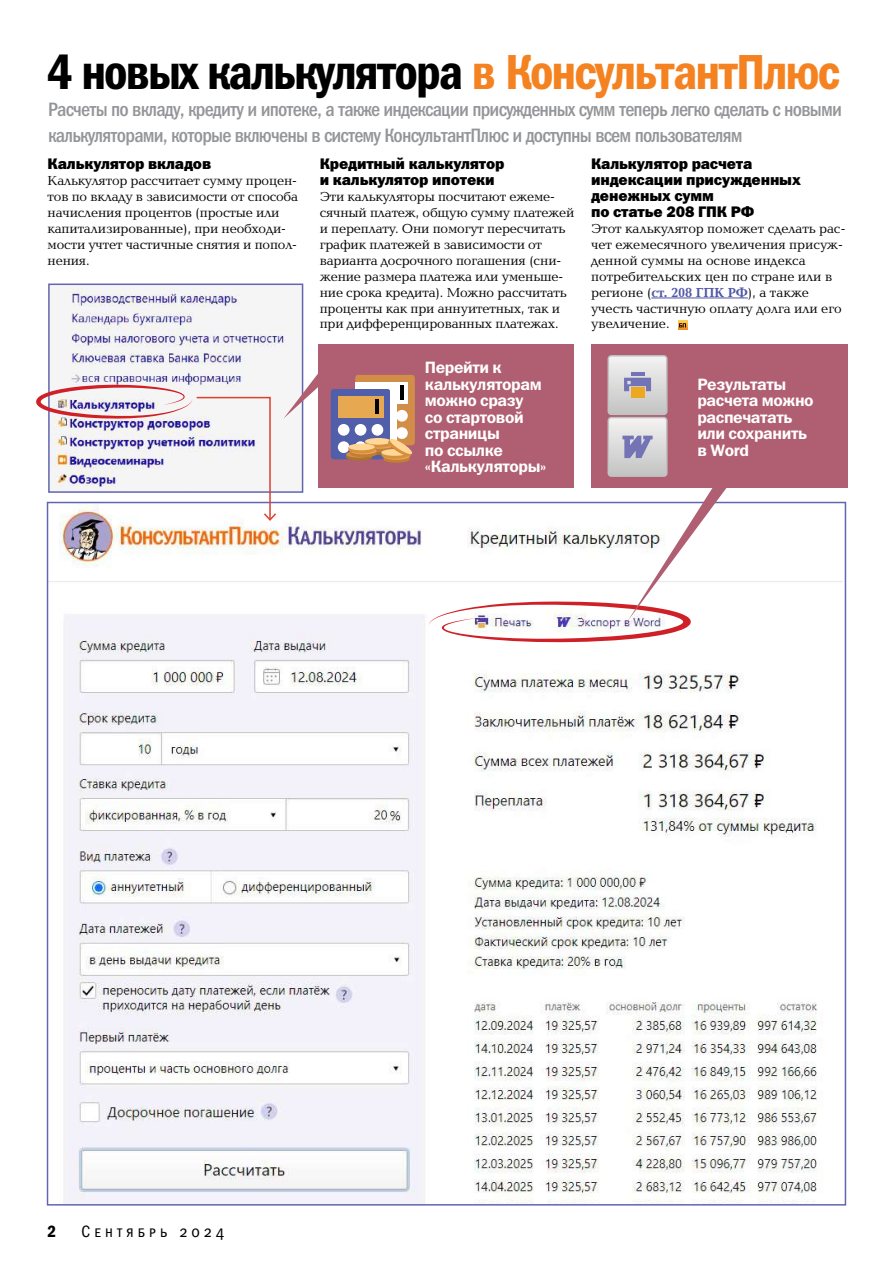
<style>
.page{position:relative;width:893px;height:1263px;background:#fff}
.page>*{position:absolute;margin:0;border:0;box-sizing:border-box;transform-origin:0 0}
.t1{font:49.5px "Franklin Gothic Demi Cond C";letter-spacing:-.04em;color:#000}
.t2{font:19.5px/26.5px "Franklin Gothic Medi Cond C";letter-spacing:-.04em;color:#939598}
.t3{font:16.5px/16.5px "Franklin Gothic Demi C";letter-spacing:-.025em;color:#fff}
.t4{font:16.5px "Franklin Gothic Book Cond SCC";letter-spacing:.25em;color:#000}
.t5{font:16.5px "Franklin Gothic Demi Cond C";color:#000}
.t6{font:15.3px/15.9px "Franklin Gothic Heavy C";letter-spacing:-.01em;color:#000}
.t7{font:13.5px/15.9px "Baltica C";letter-spacing:-.01em;color:#000}
.s1{color:#f58220}
.s2{font-weight:700;color:#4f56a6}
</style>
<div class="page">
<img style="left:50px;top:522px;width:792px;height:680px">
<img style="left:70px;top:287px;width:223px;height:132px">
<div style="left:48px;top:284px;width:255px;height:209px;border:2px solid #6166af"></div>
<svg style="left:36px;top:384px;width:242px;height:138px"></svg>
<div style="left:319px;top:344px;width:255px;height:144px;background:#b05e71"></div>
<div style="left:591px;top:344px;width:256px;height:144px;background:#b05e71"></div>
<hr style="left:651px;top:298px;width:97px;height:1px;background:#4f56a6">
<svg style="left:678px;top:321px;width:9px;height:9px"></svg>
<div style="left:355px;top:375px;width:60px;height:70px;background:#d28e49;border-radius:3px"></div>
<div style="left:362px;top:382px;width:46px;height:22px;background:#fff"></div>
<hr style="left:400px;top:385px;width:4px;height:15px;background:#000">
<div style="left:396px;top:410px;width:12px;height:12px;background:#fff;border-radius:50%"></div>
<div style="left:396px;top:427px;width:12px;height:12px;background:#fff;border-radius:50%"></div>
<div style="left:331px;top:389px;width:59px;height:70px;background:#515eaa;border-radius:3px"></div>
<div style="left:338px;top:397px;width:45px;height:21px;background:#e6a952"></div>
<hr style="left:376px;top:399px;width:3px;height:15px;background:#000">
<div style="left:338px;top:424px;width:12px;height:12px;background:#fff;border-radius:50%"></div>
<div style="left:372px;top:424px;width:11px;height:12px;background:#fff;border-radius:50%"></div>
<div style="left:355px;top:424px;width:11px;height:12px;background:#fff;border-radius:50%"></div>
<div style="left:338px;top:441px;width:12px;height:12px;background:#fff;border-radius:50%"></div>
<div style="left:355px;top:382px;width:38px;height:7px;background:#fff"></div>
<div style="left:390px;top:388px;width:7px;height:57px;background:#fff"></div>
<svg style="left:346px;top:438px;width:66px;height:25px"></svg>
<svg style="left:429px;top:355px;width:307px;height:288px"></svg>
<hr style="left:631px;top:372px;width:13px;height:4px;background:#7373b6">
<div style="left:631px;top:387px;width:13px;height:11px;background:#eea720"></div>
<svg style="left:284px;top:366px;width:35px;height:53px"></svg>
<h1 class="t1" style="left:47px;top:45px;width:795px">4 новых калькулятора <span class="s1">в КонсультантПлюс</span></h1>
<h2 class="t2" style="left:48px;top:96px;width:795px">Расчеты по вкладу, кредиту и ипотеке, а также индексации присужденных сумм теперь легко сделать с новыми калькуляторами, которые включены в систему КонсультантПлюс и доступны всем пользователям</h2>
<p class="t6" style="left:48px;top:155px;width:165px">Калькулятор вкладов</p>
<p class="t7" style="left:48px;top:173px;width:252px">Калькулятор рассчитает сумму процен&shy;тов по вкладу в зависимости от способа начисления процентов (простые или капитализированные), при необходи&shy;мости учтет частичные снятия и попол&shy;нения.</p>
<p class="t6" style="left:320px;top:155px;width:186px">Кредитный калькулятор и калькулятор ипотеки</p>
<p class="t7" style="left:320px;top:189px;width:256px">Эти калькуляторы посчитают ежеме&shy;сячный платеж, общую сумму платежей и переплату. Они помогут пересчитать график платежей в зависимости от варианта досрочного погашения (сни&shy;жение размера платежа или уменьше&shy;ние срока кредита). Можно рассчитать проценты как при аннуитетных, так и при дифференцированных платежах.</p>
<p class="t6" style="left:591px;top:155px;width:211px">Калькулятор расчета индексации присужденных денежных сумм<br>по статье 208 ГПК РФ</p>
<p class="t7" style="left:591px;top:221px;width:256px">Этот калькулятор поможет сделать рас&shy;чет ежемесячного увеличения присуж&shy;денной суммы на основе индекса потребительских цен по стране или в регионе (<span class="s2">ст. 208 ГПК РФ</span>), а также учесть частичную оплату долга или его увеличение.</p>
<p class="t3" style="left:425px;top:359px;width:123px">Перейти к калькуляторам можно сразу<br>со стартовой страницы<br>по ссылке «Калькуляторы»</p>
<p class="t3" style="left:697px;top:376px;width:118px">Результаты расчета можно распечатать или сохранить в Word</p>
<p class="t5" style="left:48px;top:1222px;width:10px">2</p>
<p class="t4" style="left:82px;top:1223px;width:144px">Сентябрь 2024</p>
</div>
